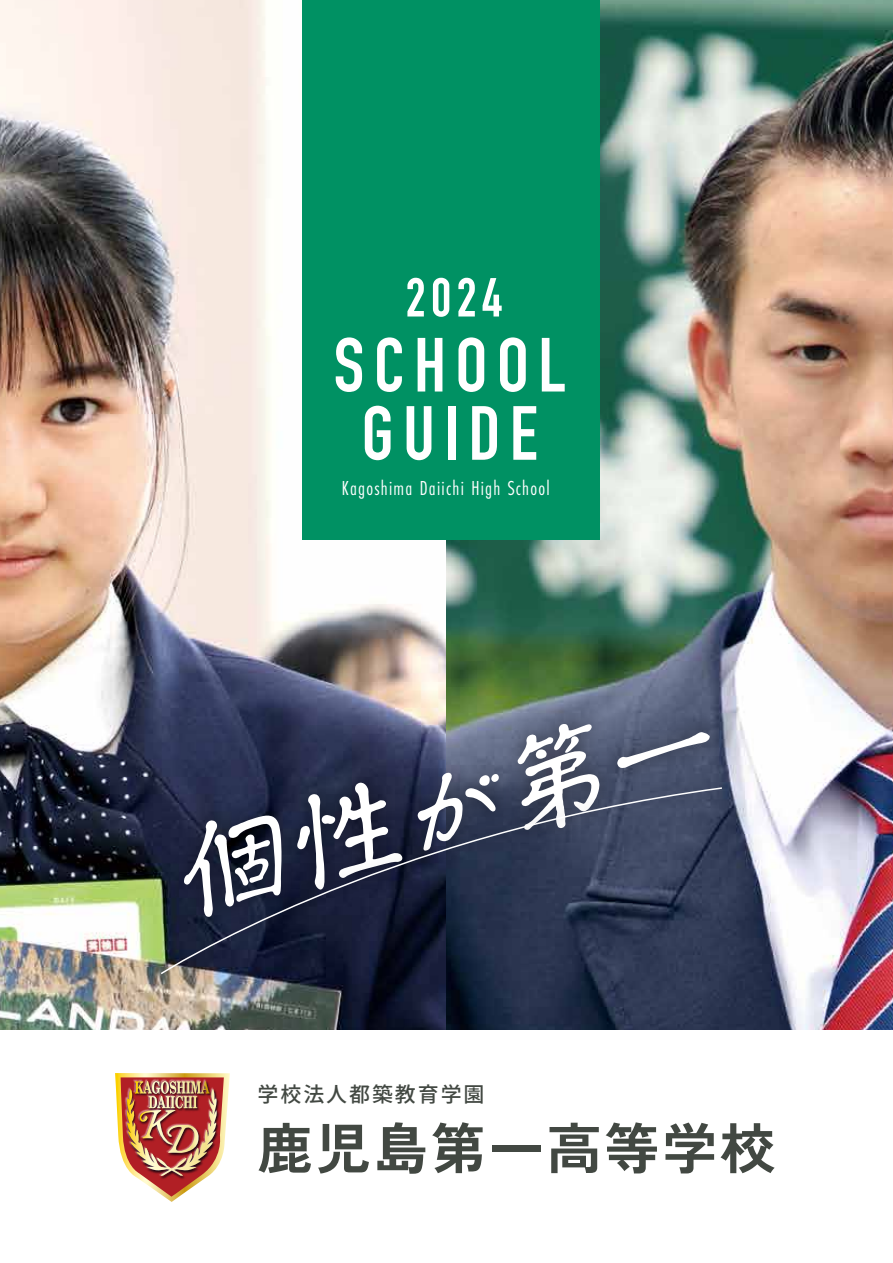
<style>
.page{position:relative;width:893px;height:1263px;background:#fff}
.page>*{position:absolute;margin:0;border:0;box-sizing:border-box;transform-origin:0 0}
.t1{font:italic 107.85px "P Kokin Yukana Std N";color:#fff;scale:1.05 1}
.t2{font:700 75.3px/68.2px "DIN Condensed";letter-spacing:.125em;color:#fff;text-align:center}
.t3{font:700 55.05px "Zen Kaku Gothic New";letter-spacing:.05em;color:#424842}
.t4{font:700 54px "DIN Condensed";color:#fff}
.t5{font:21px "Futura PT Cond";letter-spacing:.06em;color:#fff}
.t6{font:500 21px "Source Han Sans JP";letter-spacing:.09em;color:#424842}
</style>
<div class="page">
<img style="left:115px;top:1073px;width:115px;height:129px">
<img style="left:0;top:0;width:893px;height:1029px">
<div style="left:302px;top:0;width:297px;height:540px;background:#009163"></div>
<img style="left:152px;top:654px;width:604px;height:326px">
<img style="left:135px;top:761px;width:613px;height:239px">
<svg style="left:160px;top:786px;width:564px;height:189px"></svg>
<h3 class="t4" style="left:406px;top:261px;width:98px">2024</h3>
<h2 class="t2" style="left:334px;top:331px;width:234px">SCHOOL<br>GUIDE</h2>
<p class="t5" style="left:342px;top:476px;width:209px">Kagoshima Daiichi High School</p>
<h1 class="t1" style="left:154px;top:802px;width:530px;rotate:-15deg">個性が第一</h1>
<p class="t6" style="left:258px;top:1082px;width:229px">学校法人都築教育学園</p>
<h3 class="t3" style="left:258px;top:1114px;width:519px">鹿児島第一高等学校</h3>
</div>
